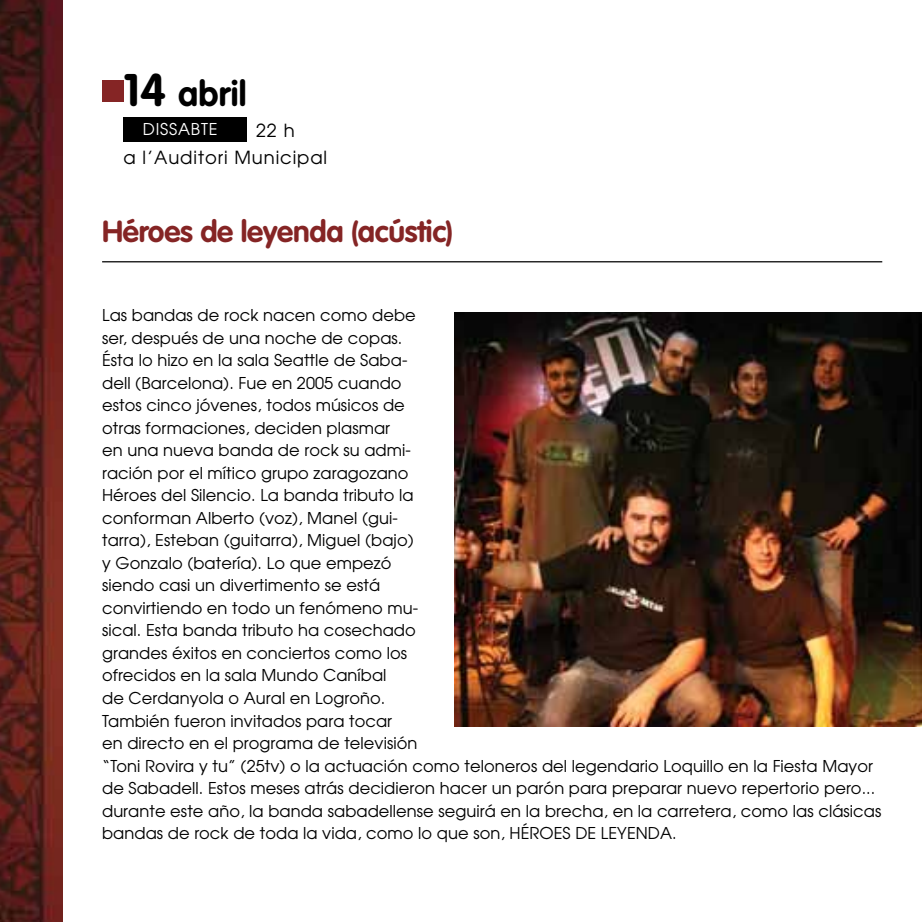
<style>
.page{position:relative;width:922px;height:922px;background:#fff}
.page>*{position:absolute;margin:0;border:0;box-sizing:border-box;transform-origin:0 0}
.t1{font:700 35px "VAG Rounded";letter-spacing:.005em;color:#000}
.t2{font:700 30px "VAG Rounded";letter-spacing:-.01em;color:#852525}
.t3{font:18px/27.5px "Avant Garde";letter-spacing:.05em;color:#000}
.t4{font:16.25px/22.5px "Avant Garde";letter-spacing:.005em;color:#000}
.t5{font:16.25px "Avant Garde";letter-spacing:.05em;color:#fff}
.s1{font-size:45px}
</style>
<div class="page">
<hr style="left:102px;top:261px;width:780px;height:1px;background:#000">
<div style="left:102px;top:81px;width:21px;height:21px;background:#852525"></div>
<div style="left:123px;top:117px;width:123px;height:24px;background:#000"></div>
<img style="left:0;top:0;width:62px;height:921px">
<img style="left:454px;top:312px;width:467px;height:414px">
<h1 class="t1" style="left:123px;top:73px;width:124px"><span class="s1">14</span> abril</h1>
<p class="t5" style="left:143px;top:119px;width:76px">DISSABTE</p>
<p class="t3" style="left:123px;top:116px;width:205px;text-indent:133px">22 h<br>a l’Auditori Municipal</p>
<h2 class="t2" style="left:102px;top:213px;width:352px">Héroes de leyenda (acústic)</h2>
<p class="t4" style="left:102px;top:303px;width:780px">Las bandas de rock nacen como debe<br>ser, después de una noche de copas.<br>Ésta lo hizo en la sala Seattle de Saba-<br>dell (Barcelona). Fue en 2005 cuando<br>estos cinco jóvenes, todos músicos de<br>otras formaciones, deciden plasmar<br>en una nueva banda de rock su admi-<br>ración por el mítico grupo zaragozano<br>Héroes del Silencio. La banda tributo la<br>conforman Alberto (voz), Manel (gui-<br>tarra), Esteban (guitarra), Miguel (bajo)<br>y Gonzalo (batería). Lo que empezó<br>siendo casi un divertimento se está<br>convirtiendo en todo un fenómeno mu-<br>sical. Esta banda tributo ha cosechado<br>grandes éxitos en conciertos como los<br>ofrecidos en la sala Mundo Caníbal<br>de Cerdanyola o Aural en Logroño.<br>También fueron invitados para tocar<br>en directo en el programa de televisión<br>“Toni Rovira y tu” (25tv) o la actuación como teloneros del legendario Loquillo en la Fiesta Mayor de Sabadell. Estos meses atrás decidieron hacer un parón para preparar nuevo repertorio pero... durante este año, la banda sabadellense seguirá en la brecha, en la carretera, como las clásicas bandas de rock de toda la vida, como lo que son, HÉROES DE LEYENDA.</p>
</div>
